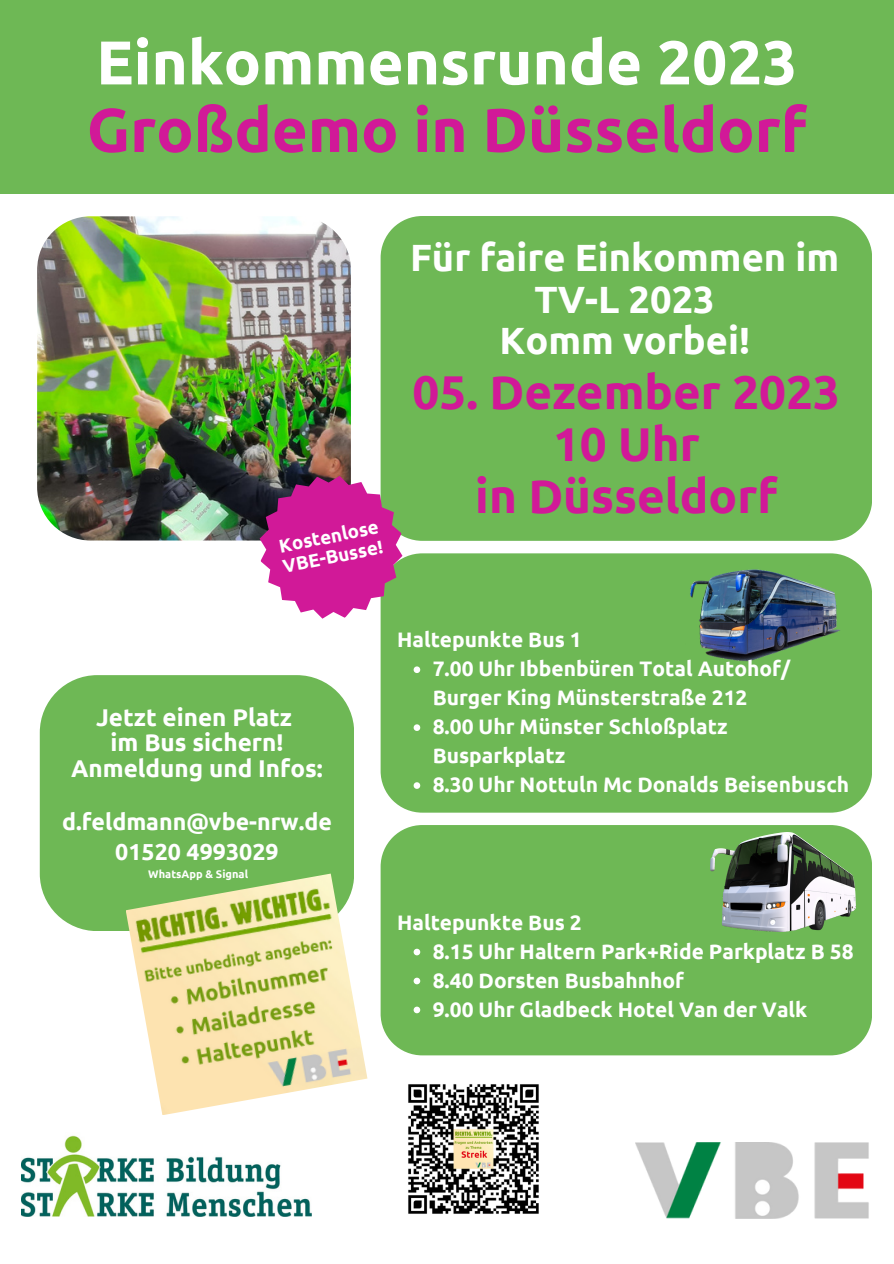
<style>
.page{position:relative;width:894px;height:1264px;background:#fff}
.page>*{position:absolute;margin:0;border:0;box-sizing:border-box;transform-origin:0 0}
.t1{font:700 61.8px "Ubuntu";color:#d11998}
.t2{font:700 61.8px "Ubuntu";color:#fff}
.t3{font:700 47.4px "Ubuntu";color:#d11998}
.t4{font:700 37.95px/41.7px "Ubuntu";color:#fff;text-align:center}
.t5{font:700 24.3px "Ubuntu";color:#fff}
.t6{font:700 23.1px "Ubuntu";color:#fff}
.t7{font:700 21px/29px "Ubuntu";color:#fff}
.t8{font:700 18.75px/20.2px "Ubuntu";color:#fff}
.t9{font:700 10.95px "Ubuntu";color:#fff}
</style>
<div class="page">
<img style="left:21px;top:1135px;width:290px;height:81px">
<img style="left:635px;top:1142px;width:234px;height:76px">
<div style="left:0;top:0;width:893px;height:193px;background:#6eb855"></div>
<img style="left:37px;top:216px;width:314px;height:324px;border-radius:53px">
<div style="left:40px;top:675px;width:314px;height:256px;background:#6eb855;border-radius:57px"></div>
<img style="left:126px;top:873px;width:241px;height:242px">
<div style="left:380px;top:216px;width:491px;height:325px;background:#6eb855"></div>
<div style="left:380px;top:553px;width:491px;height:259px;background:#6eb855"></div>
<img style="left:685px;top:566px;width:155px;height:95px">
<svg style="left:259px;top:476px;width:143px;height:142px;background:#c14396"></svg>
<div style="left:380px;top:825px;width:491px;height:230px;background:#6eb855"></div>
<svg style="left:413px;top:948px;width:7px;height:7px"></svg>
<svg style="left:413px;top:977px;width:7px;height:7px"></svg>
<svg style="left:413px;top:1006px;width:7px;height:7px"></svg>
<img style="left:710px;top:833px;width:145px;height:99px">
<img style="left:408px;top:1084px;width:131px;height:130px">
<svg style="left:413px;top:666px;width:7px;height:7px"></svg>
<svg style="left:413px;top:724px;width:7px;height:7px"></svg>
<svg style="left:413px;top:782px;width:7px;height:6px"></svg>
<p class="t2" style="left:96px;top:27px;width:702px">Einkommensrunde 2023</p>
<p class="t1" style="left:87px;top:94px;width:721px">Großdemo in Düsseldorf</p>
<p class="t4" style="left:410px;top:236px;width:430px">Für faire Einkommen im<br>TV-L 2023</p>
<p class="t4" style="left:499px;top:319px;width:252px">Komm vorbei!</p>
<p class="t8" style="left:277px;top:536px;width:103px;rotate:-11deg">Kostenlose<br>VBE-Busse!</p>
<p class="t3" style="left:412px;top:365px;width:429px">05. Dezember 2023</p>
<p class="t3" style="left:553px;top:417px;width:148px">10 Uhr</p>
<p class="t3" style="left:475px;top:469px;width:303px">in Düsseldorf</p>
<p class="t5" style="left:96px;top:703px;width:197px">Jetzt einen Platz</p>
<p class="t5" style="left:110px;top:728px;width:174px">im Bus sichern!</p>
<p class="t5" style="left:71px;top:754px;width:253px">Anmeldung und Infos:</p>
<p class="t6" style="left:62px;top:808px;width:271px">d.feldmann@vbe-nrw.de</p>
<p class="t6" style="left:115px;top:838px;width:165px">01520 4993029</p>
<p class="t9" style="left:148px;top:868px;width:101px">WhatsApp &amp; Signal</p>
<p class="t7" style="left:397px;top:625px;width:186px">Haltepunkte Bus 1</p>
<p class="t7" style="left:432px;top:654px;width:359px">7.00 Uhr Ibbenbüren Total Autohof/<br>Burger King Münsterstraße 212</p>
<p class="t7" style="left:432px;top:712px;width:296px">8.00 Uhr Münster Schloßplatz<br>Busparkplatz</p>
<p class="t7" style="left:432px;top:770px;width:418px">8.30 Uhr Nottuln Mc Donalds Beisenbusch</p>
<p class="t7" style="left:397px;top:907px;width:186px">Haltepunkte Bus 2</p>
<p class="t7" style="left:432px;top:936px;width:422px">8.15 Uhr Haltern Park+Ride Parkplatz B 58</p>
<p class="t7" style="left:432px;top:965px;width:253px">8.40 Dorsten Busbahnhof</p>
<p class="t7" style="left:432px;top:994px;width:376px">9.00 Uhr Gladbeck Hotel Van der Valk</p>
</div>
